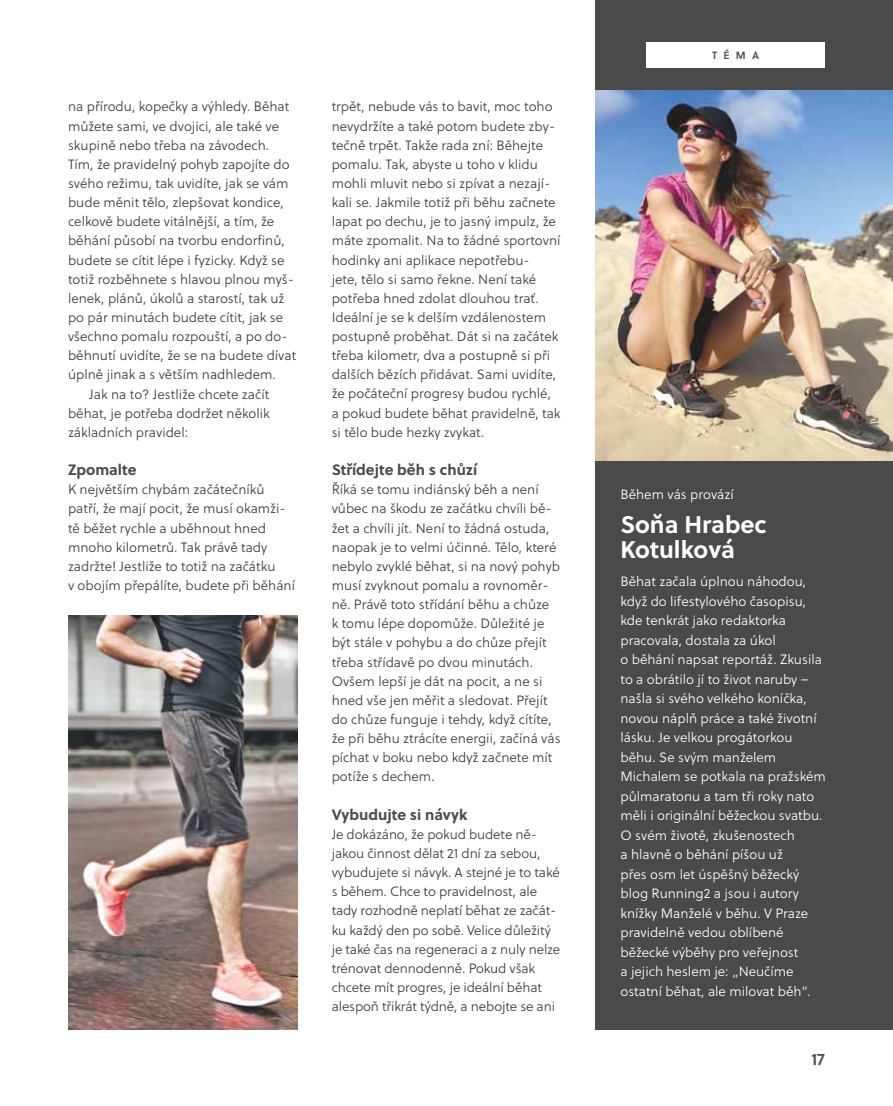
<style>
.page{position:relative;width:893px;height:1106px;background:#fff}
.page>*{position:absolute;margin:0;border:0;box-sizing:border-box;transform-origin:0 0}
.t1{font:700 24px/25.5px "Soleil";color:#fff}
.t2{font:600 16.5px "Soleil";color:#4a4a49}
.t3{font:700 15px "Soleil";color:#4a4a49}
.t4{font:300 13.5px/19.2px "Soleil";color:#3c3c3b}
.t5{font:300 13.5px/19.5px "Soleil";color:#fff}
.t6{font:600 10.5px "Soleil";color:#4a4a49}
</style>
<div class="page">
<div style="left:595px;top:0;width:298px;height:1029px;background:#4a4a49"></div>
<div style="left:646px;top:43px;width:179px;height:25px;background:#fff"></div>
<img style="left:595px;top:91px;width:298px;height:370px">
<img style="left:68px;top:615px;width:230px;height:414px">
<p class="t4" style="left:68px;top:97px;width:223px">na přírodu, kopečky a výhledy. Běhat</p>
<p class="t4" style="left:68px;top:116px;width:213px">můžete sami, ve dvojici, ale také ve</p>
<p class="t4" style="left:68px;top:135px;width:203px">skupině nebo třeba na závodech.</p>
<p class="t4" style="left:68px;top:154px;width:223px">Tím, že pravidelný pohyb zapojíte do</p>
<p class="t4" style="left:68px;top:173px;width:222px">svého režimu, tak uvidíte, jak se vám</p>
<p class="t4" style="left:68px;top:193px;width:217px">bude měnit tělo, zlepšovat kondice,</p>
<p class="t4" style="left:68px;top:212px;width:208px">celkově budete vitálnější, a tím, že</p>
<p class="t4" style="left:68px;top:231px;width:218px">běhání působí na tvorbu endorfinů,</p>
<p class="t4" style="left:68px;top:250px;width:218px">budete se cítit lépe i fyzicky. Když se</p>
<p class="t4" style="left:68px;top:269px;width:228px">totiž rozběhnete s hlavou plnou myš-</p>
<p class="t4" style="left:68px;top:288px;width:218px">lenek, plánů, úkolů a starostí, tak už</p>
<p class="t4" style="left:68px;top:307px;width:217px">po pár minutách budete cítit, jak se</p>
<p class="t4" style="left:68px;top:327px;width:221px">všechno pomalu rozpouští, a po do-</p>
<p class="t4" style="left:68px;top:346px;width:230px">běhnutí uvidíte, že se na budete dívat</p>
<p class="t4" style="left:68px;top:365px;width:209px">úplně jinak a s větším nadhledem.</p>
<p class="t4" style="left:89px;top:384px;width:182px">Jak na to? Jestliže chcete začít</p>
<p class="t4" style="left:68px;top:403px;width:203px">běhat, je potřeba dodržet několik</p>
<p class="t4" style="left:68px;top:422px;width:122px">základních pravidel:</p>
<p class="t3" style="left:68px;top:458px;width:70px">Zpomalte</p>
<p class="t4" style="left:68px;top:480px;width:229px">K největším chybám začátečníků patří, že mají pocit, že musí okamži&shy;tě běžet rychle a uběhnout hned mnoho kilometrů. Tak právě tady zadržte! Jestliže to totiž na začátku<br>v obojím přepálíte, budete při běhání</p>
<p class="t4" style="left:332px;top:97px;width:230px">trpět, nebude vás to bavit, moc toho nevydržíte a také potom budete zby&shy;tečně trpět. Takže rada zní: Běhejte pomalu. Tak, abyste u toho v klidu mohli mluvit nebo si zpívat a nezají&shy;kali se. Jakmile totiž při běhu začnete lapat po dechu, je to jasný impulz, že máte zpomalit. Na to žádné sportovní hodinky ani aplikace nepotřebu-<br>jete, tělo si samo řekne. Není také potřeba hned zdolat dlouhou trať.<br>Ideální je se k delším vzdálenostem postupně proběhat. Dát si na začátek třeba kilometr, dva a postupně si při dalších bězích přidávat. Sami uvidíte, že počáteční progresy budou rychlé, a pokud budete běhat pravidelně, tak si tělo bude hezky zvykat.</p>
<p class="t3" style="left:332px;top:458px;width:147px">Střídejte běh s chůzí</p>
<p class="t4" style="left:332px;top:480px;width:230px">Říká se tomu indiánský běh a není vůbec na škodu ze začátku chvíli bě&shy;žet a chvíli jít. Není to žádná ostuda, naopak je to velmi účinné. Tělo, které nebylo zvyklé běhat, si na nový pohyb musí zvyknout pomalu a rovnoměr&shy;ně. Právě toto střídání běhu a chůze<br>k tomu lépe dopomůže. Důležité je být stále v pohybu a do chůze přejít třeba střídavě po dvou minutách.<br>Ovšem lepší je dát na pocit, a ne si hned vše jen měřit a sledovat. Přejít do chůze funguje i tehdy, když cítíte, že při běhu ztrácíte energii, začíná vás píchat v boku nebo když začnete mít potíže s dechem.</p>
<p class="t3" style="left:332px;top:802px;width:137px">Vybudujte si návyk</p>
<p class="t4" style="left:332px;top:824px;width:230px">Je dokázáno, že pokud budete ně&shy;jakou činnost dělat 21 dní za sebou, vybudujete si návyk. A stejné je to také s během. Chce to pravidelnost, ale tady rozhodně neplatí běhat ze začát&shy;ku každý den po sobě. Velice důležitý je také čas na regeneraci a z nuly nelze trénovat dennodenně. Pokud však chcete mít progres, je ideální běhat alespoň třikrát týdně, a nebojte se ani</p>
<p class="t6" style="left:712px;top:48px;width:49px">TÉMA</p>
<p class="t5" style="left:620px;top:484px;width:115px">Během vás provází</p>
<h1 class="t1" style="left:620px;top:510px;width:148px">Soňa Hrabec<br>Kotulková</h1>
<p class="t5" style="left:620px;top:571px;width:207px">Běhat začala úplnou náhodou, když do lifestylového časopisu, kde tenkrát jako redaktorka pracovala, dostala za úkol<br>o běhání napsat reportáž. Zkusila to a obrátilo jí to život naruby – našla si svého velkého koníčka, novou náplň práce a také životní lásku. Je velkou progátorkou běhu. Se svým manželem<br>Michalem se potkala na pražském půlmaratonu a tam tři roky nato měli i originální běžeckou svatbu.<br>O svém životě, zkušenostech<br>a hlavně o běhání píšou už<br>přes osm let úspěšný běžecký blog Running2 a jsou i autory knížky Manželé v běhu. V Praze pravidelně vedou oblíbené běžecké výběhy pro veřejnost<br>a jejich heslem je: „Neučíme ostatní běhat, ale milovat běh“.</p>
<p class="t2" style="left:811px;top:1046px;width:15px">17</p>
</div>
